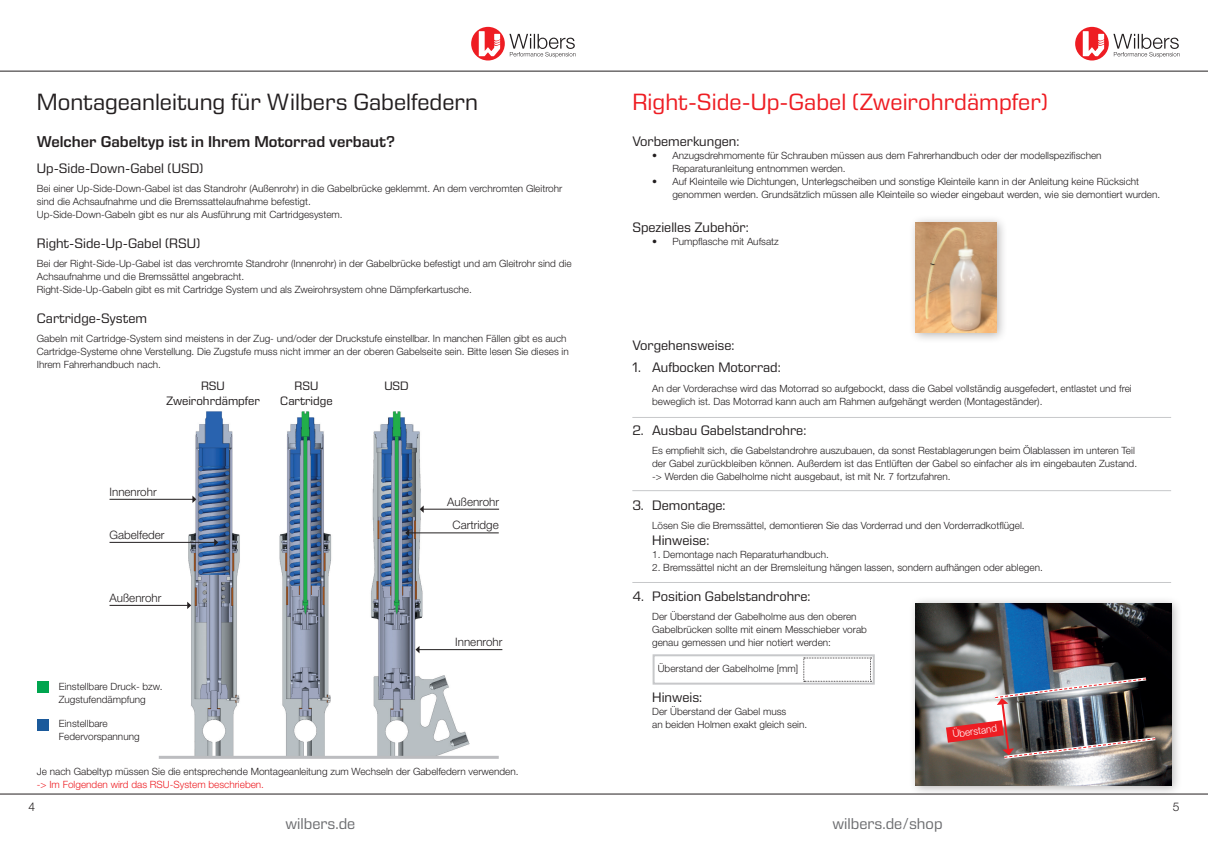
<style>
.page{position:relative;width:1208px;height:859px;background:#fff}
.page>*{position:absolute;margin:0;border:0;box-sizing:border-box;transform-origin:0 0}
.t1{font:24px "Eurostile Next LT Pro";color:#231f20}
.t2{font:24px "Eurostile Next LT Pro";color:#ee1d23}
.t3{font:600 16px "Eurostile Next LT Pro";color:#231f20}
.t4{font:16px "Eurostile Next LT Pro";color:#6c6d70}
.t5{font:14px "Eurostile Next LT Pro";color:#231f20}
.t6{font:12.4px/14.9px "Eurostile Next LT Pro";color:#231f20;text-align:center}
.t7{font:300 12px "Helvetica Neue LT Pro";color:#231f20}
.t8{font:300 11.6px/23.7px "Helvetica Neue LT Pro";color:#231f20;text-align:center}
.t9{font:300 10px/13px "Helvetica Neue LT Pro";color:#231f20}
.t10{font:300 10px "Helvetica Neue LT Pro";color:#ee1d23}
.t11{font:300 10px "Helvetica Neue LT Pro";color:#fff}
</style>
<div class="page">
<hr style="left:0;top:71px;width:1208px;height:1px;background:#231f20">
<hr style="left:0;top:794px;width:1208px;height:1px;background:#231f20">
<svg style="left:471px;top:27px;width:34px;height:34px"></svg>
<svg style="left:479px;top:31px;width:21px;height:25px"></svg>
<svg style="left:509px;top:34px;width:66px;height:24px"></svg>
<svg style="left:1075px;top:27px;width:33px;height:34px"></svg>
<svg style="left:1082px;top:31px;width:22px;height:25px"></svg>
<svg style="left:1113px;top:34px;width:66px;height:24px"></svg>
<img style="left:138px;top:411px;width:363px;height:346px">
<hr style="left:109px;top:499px;width:84px;height:1px;background:#231f20">
<svg style="left:192px;top:496px;width:4px;height:7px"></svg>
<hr style="left:109px;top:605px;width:79px;height:1px;background:#231f20">
<svg style="left:187px;top:602px;width:4px;height:7px"></svg>
<hr style="left:109px;top:542px;width:106px;height:1px;background:#231f20">
<svg style="left:214px;top:539px;width:4px;height:7px"></svg>
<hr style="left:423px;top:509px;width:76px;height:1px;background:#231f20">
<svg style="left:420px;top:505px;width:4px;height:8px"></svg>
<hr style="left:409px;top:533px;width:90px;height:1px;background:#231f20">
<svg style="left:405px;top:529px;width:4px;height:8px"></svg>
<hr style="left:419px;top:649px;width:83px;height:1px;background:#231f20">
<svg style="left:415px;top:646px;width:4px;height:7px"></svg>
<div style="left:37px;top:681px;width:11px;height:12px;background:#00a54f"></div>
<div style="left:37px;top:719px;width:11px;height:11px;background:#1b5a9b"></div>
<hr style="left:159px;top:756px;width:340px;height:3px;background:#bcbdc0">
<div style="left:908px;top:215px;width:100px;height:128px;background:#231f20;opacity:.35"></div>
<img style="left:916px;top:223px;width:80px;height:109px">
<div style="left:652px;top:654px;width:222px;height:31px;border:2px solid #c7c8ca"></div>
<svg style="left:803px;top:658px;width:68px;height:24px"></svg>
<div style="left:908px;top:595px;width:274px;height:202px;background:#231f20;opacity:.35"></div>
<img style="left:916px;top:603px;width:255px;height:182px">
<img style="left:946px;top:676px;width:212px;height:85px">
<hr style="left:632px;top:417px;width:539px;height:1px;background:#c7c8ca">
<hr style="left:632px;top:490px;width:539px;height:1px;background:#c7c8ca">
<hr style="left:632px;top:582px;width:539px;height:1px;background:#c7c8ca">
<h1 class="t1" style="left:37px;top:89px;width:443px">Montageanleitung für Wilbers Gabelfedern</h1>
<h2 class="t3" style="left:37px;top:133px;width:359px">Welcher Gabeltyp ist in Ihrem Motorrad verbaut?</h2>
<h3 class="t5" style="left:37px;top:161px;width:168px">Up-Side-Down-Gabel (USD)</h3>
<p class="t9" style="left:37px;top:182px;width:527px">Bei einer Up-Side-Down-Gabel ist das Standrohr (Außenrohr) in die Gabelbrücke geklemmt. An dem verchromten Gleitrohr sind die Achsaufnahme und die Bremssattelaufnahme befestigt.<br>Up-Side-Down-Gabeln gibt es nur als Ausführung mit Cartridgesystem.</p>
<h3 class="t5" style="left:37px;top:235px;width:165px">Right-Side-Up-Gabel (RSU)</h3>
<p class="t9" style="left:37px;top:257px;width:536px">Bei der Right-Side-Up-Gabel ist das verchromte Standrohr (Innenrohr) in der Gabelbrücke befestigt und am Gleitrohr sind die<br>Achsaufnahme und die Bremssättel angebracht.<br>Right-Side-Up-Gabeln gibt es mit Cartridge System und als Zweirohrsystem ohne Dämpferkartusche.</p>
<h3 class="t5" style="left:37px;top:310px;width:112px">Cartridge-System</h3>
<p class="t9" style="left:37px;top:331px;width:533px">Gabeln mit Cartridge-System sind meistens in der Zug- und/oder der Druckstufe einstellbar. In manchen Fällen gibt es auch<br>Cartridge-Systeme ohne Verstellung. Die Zugstufe muss nicht immer an der oberen Gabelseite sein. Bitte lesen Sie dieses in<br>Ihrem Fahrerhandbuch nach.</p>
<p class="t6" style="left:166px;top:378px;width:95px">RSU<br>Zweirohrdämpfer</p>
<p class="t6" style="left:280px;top:378px;width:54px">RSU<br>Cartridge</p>
<p class="t6" style="left:384px;top:378px;width:26px">USD</p>
<p class="t8" style="left:109px;top:480px;width:49px">Innenrohr</p>
<p class="t8" style="left:109px;top:523px;width:56px">Gabelfeder</p>
<p class="t8" style="left:109px;top:586px;width:53px">Außenrohr</p>
<p class="t9" style="left:59px;top:680px;width:105px">Einstellbare Druck- bzw.<br>Zugstufendämpfung</p>
<p class="t9" style="left:59px;top:717px;width:82px">Einstellbare<br>Federvorspannung</p>
<p class="t8" style="left:447px;top:489px;width:53px">Außenrohr<br>Cartridge</p>
<p class="t8" style="left:455px;top:630px;width:49px">Innenrohr</p>
<p class="t9" style="left:37px;top:765px;width:483px">Je nach Gabeltyp müssen Sie die entsprechende Montageanleitung zum Wechseln der Gabelfedern verwenden.</p>
<p class="t10" style="left:37px;top:779px;width:229px">-&gt; Im Folgenden wird das RSU-System beschrieben.</p>
<h1 class="t2" style="left:632px;top:89px;width:417px">Right-Side-Up-Gabel (Zweirohrdämpfer)</h1>
<h3 class="t5" style="left:632px;top:133px;width:109px">Vorbemerkungen:</h3>
<p class="t9" style="left:672px;top:149px;width:431px;text-indent:-20px">• Anzugsdrehmomente für Schrauben müssen aus dem Fahrerhandbuch oder der modellspezifischen<br>Reparaturanleitung entnommen werden.</p>
<p class="t9" style="left:672px;top:175px;width:489px;text-indent:-20px">• Auf Kleinteile wie Dichtungen, Unterlegscheiben und sonstige Kleinteile kann in der Anleitung keine Rücksicht genommen werden. Grundsätzlich müssen alle Kleinteile so wieder eingebaut werden, wie sie demontiert wurden.</p>
<h3 class="t5" style="left:632px;top:220px;width:118px">Spezielles Zubehör:</h3>
<p class="t9" style="left:652px;top:235px;width:128px">• Pumpflasche mit Aufsatz</p>
<h3 class="t5" style="left:632px;top:338px;width:104px">Vorgehensweise:</h3>
<h3 class="t5" style="left:632px;top:359px;width:150px">1. Aufbocken Motorrad:</h3>
<p class="t9" style="left:652px;top:382px;width:481px">An der Vorderachse wird das Motorrad so aufgebockt, dass die Gabel vollständig ausgefedert, entlastet und frei beweglich ist. Das Motorrad kann auch am Rahmen aufgehängt werden (Montageständer).</p>
<h3 class="t5" style="left:632px;top:422px;width:175px">2. Ausbau Gabelstandrohre:</h3>
<p class="t9" style="left:652px;top:443px;width:486px">Es empfiehlt sich, die Gabelstandrohre auszubauen, da sonst Restablagerungen beim Ölablassen im unteren Teil der Gabel zurückbleiben können. Außerdem ist das Entlüften der Gabel so einfacher als im eingebauten Zustand. -&gt; Werden die Gabelholme nicht ausgebaut, ist mit Nr. 7 fortzufahren.</p>
<h3 class="t5" style="left:632px;top:497px;width:95px">3. Demontage:</h3>
<p class="t9" style="left:652px;top:518px;width:374px">Lösen Sie die Bremssättel, demontieren Sie das Vorderrad und den Vorderradkotflügel.</p>
<h3 class="t5" style="left:652px;top:533px;width:59px">Hinweise:</h3>
<p class="t9" style="left:652px;top:548px;width:178px">1. Demontage nach Reparaturhandbuch.</p>
<p class="t9" style="left:652px;top:561px;width:392px">2. Bremssättel nicht an der Bremsleitung hängen lassen, sondern aufhängen oder ablegen.</p>
<h3 class="t5" style="left:632px;top:589px;width:180px">4. Position Gabelstandrohre:</h3>
<p class="t9" style="left:652px;top:610px;width:216px">Der Überstand der Gabelholme aus den oberen<br>Gabelbrücken sollte mit einem Messchieber vorab genau gemessen und hier notiert werden:</p>
<p class="t9" style="left:658px;top:662px;width:142px">Überstand der Gabelholme [mm]</p>
<h3 class="t5" style="left:652px;top:689px;width:52px">Hinweis:</h3>
<p class="t9" style="left:652px;top:705px;width:157px">Der Überstand der Gabel muss<br>an beiden Holmen exakt gleich sein.</p>
<p class="t11" style="left:951px;top:728px;width:46px;rotate:-8deg">Überstand</p>
<p class="t7" style="left:28px;top:799px;width:8px">4</p>
<p class="t7" style="left:1173px;top:799px;width:8px">5</p>
<h2 class="t4" style="left:285px;top:815px;width:71px">wilbers.de</h2>
<h2 class="t4" style="left:832px;top:815px;width:111px">wilbers.de/shop</h2>
</div>
